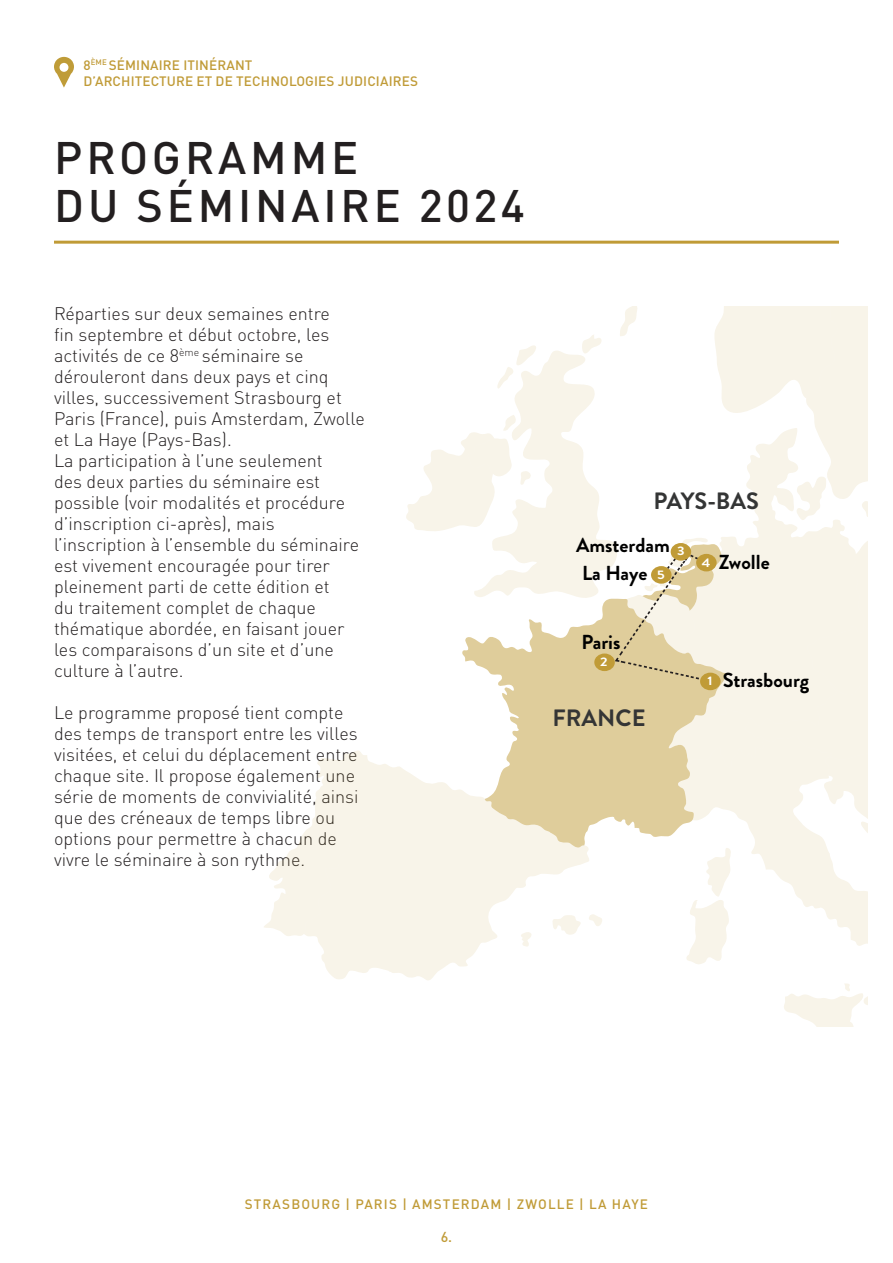
<style>
.page{position:relative;width:893px;height:1263px;background:#fff}
.page>*{position:absolute;margin:0;border:0;box-sizing:border-box;transform-origin:0 0}
.t1{font:500 45px/48px "DINOT";letter-spacing:.085em;color:#231f20}
.t2{font:700 23.7px "Brandon Grotesque";color:#343535}
.t3{font:700 20.25px "Brandon Grotesque";color:#000}
.t4{font:300 18px/21px "DINOT";color:#231f20}
.t5{font:500 14.25px "DINOT";color:#c09b37}
.t6{font:500 13.5px "DINOT";letter-spacing:.01em;color:#c09b37}
.t7{font:500 13.5px "DINOT";letter-spacing:.085em;color:#c09b37}
.t8{font:700 12.45px "Brandon Grotesque";color:#fff;scale:1.17 1}
.s1{font-size:12.45px;color:#fff}
</style>
<div class="page">
<hr style="left:54px;top:241px;width:785px;height:3px;background:#c09b37">
<svg style="left:54px;top:57px;width:20px;height:31px"></svg>
<div style="left:60px;top:63px;width:8px;height:9px;background:#fff;border-radius:50%"></div>
<svg style="left:784px;top:1005px;width:72px;height:21px"></svg>
<svg style="left:784px;top:983px;width:83px;height:22px"></svg>
<svg style="left:316px;top:750px;width:152px;height:230px;fill:#f8f4e9"></svg>
<svg style="left:264px;top:795px;width:107px;height:141px"></svg>
<svg style="left:406px;top:306px;width:461px;height:658px"></svg>
<div style="left:594px;top:653px;width:21px;height:18px;background:#c09b37;border-radius:50%"></div>
<div style="left:671px;top:543px;width:20px;height:18px;background:#c09b37;border-radius:50%"></div>
<div style="left:696px;top:554px;width:21px;height:17px;background:#c09b37;border-radius:50%"></div>
<div style="left:700px;top:673px;width:21px;height:17px;background:#c09b37;border-radius:50%"></div>
<div style="left:651px;top:566px;width:20px;height:18px;background:#c09b37;border-radius:50%"></div>
<p class="t6" style="left:83px;top:55px;width:170px">8<sup>ÈME</sup> SÉMINAIRE ITINÉRANT</p>
<p class="t6" style="left:84px;top:71px;width:336px">D’ARCHITECTURE ET DE TECHNOLOGIES JUDICIAIRES</p>
<p class="t1" style="left:54px;top:131px;width:472px">PROGRAMME<br>DU SÉMINAIRE 2024</p>
<p class="t4" style="left:54px;top:302px;width:312px">Réparties sur deux semaines entre<br>fin septembre et début octobre, les activités de ce 8<sup>ème</sup> séminaire se dérouleront dans deux pays et cinq villes, successivement Strasbourg et Paris (France), puis Amsterdam, Zwolle et La Haye (Pays-Bas).</p>
<p class="t4" style="left:54px;top:449px;width:307px">La participation à l’une seulement<br>des deux parties du séminaire est possible (voir modalités et procédure d’inscription ci-après), mais l’inscription à l’ensemble du séminaire est vivement encouragée pour tirer pleinement parti de cette édition et<br>du traitement complet de chaque thématique abordée, en faisant jouer les comparaisons d’un site et d’une culture à l’autre.</p>
<p class="t4" style="left:54px;top:701px;width:306px">Le programme proposé tient compte des temps de transport entre les villes visitées, et celui du déplacement entre chaque site. Il propose également une série de moments de convivialité, ainsi que des créneaux de temps libre ou options pour permettre à chacun de vivre le séminaire à son rythme.</p>
<p class="t2" style="left:653px;top:484px;width:107px">PAYS-BAS</p>
<p class="t3" style="left:576px;top:530px;width:95px">Amsterdam</p>
<p class="t3" style="left:582px;top:558px;width:67px">La Haye</p>
<p class="t8" style="left:657px;top:566px;width:8px">5</p>
<p class="t8" style="left:677px;top:542px;width:8px">3</p>
<p class="t3" style="left:702px;top:548px;width:69px"><span class="s1">4</span> Zwolle</p>
<p class="t3" style="left:581px;top:628px;width:41px">Paris</p>
<p class="t8" style="left:600px;top:653px;width:8px">2</p>
<p class="t2" style="left:552px;top:701px;width:95px">FRANCE</p>
<p class="t8" style="left:708px;top:672px;width:6px">1</p>
<p class="t3" style="left:723px;top:666px;width:88px">Strasbourg</p>
<p class="t7" style="left:245px;top:1194px;width:405px">STRASBOURG | PARIS | AMSTERDAM | ZWOLLE | LA HAYE</p>
<p class="t5" style="left:441px;top:1226px;width:13px">6.</p>
</div>
